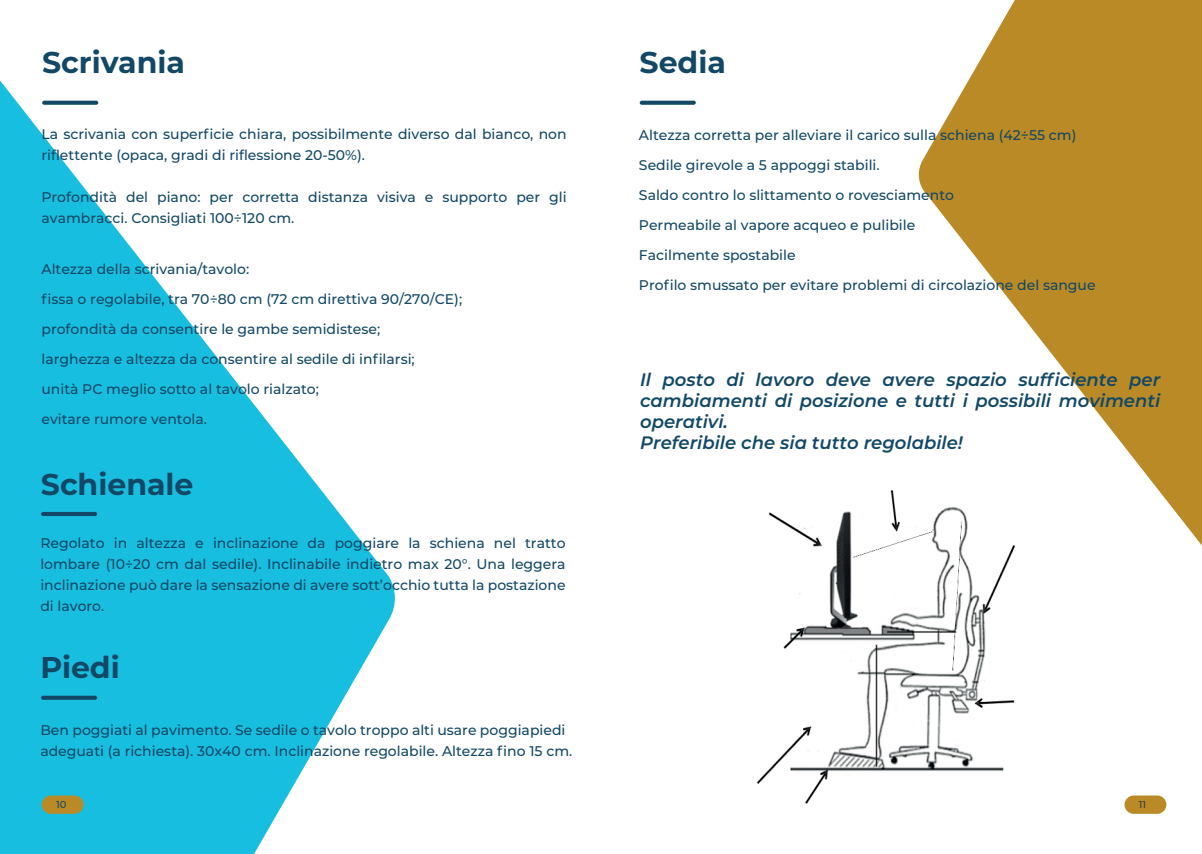
<style>
.page{position:relative;width:1202px;height:854px;background:#fff}
.page>*{position:absolute;margin:0;border:0;box-sizing:border-box;transform-origin:0 0}
.t1{font:700 30px "Montserrat";color:#124865}
.t2{font:italic 600 18px/21px "Montserrat";color:#124865}
.t3{font:500 14px/30px "Montserrat";color:#124865}
.t4{font:500 10px "Montserrat";color:#124865}
.t5{font:500 10px "Montserrat";color:#373b3d}
</style>
<div class="page">
<svg style="left:918px;top:0;width:284px;height:546px;fill:#ba8a27"></svg>
<svg style="left:0;top:80px;width:395px;height:773px;fill:#18bee0"></svg>
<div style="left:42px;top:795px;width:42px;height:18px;background:#ba8a27;border-radius:9px"></div>
<svg style="left:42px;top:101px;width:56px;height:4px"></svg>
<div style="left:1124px;top:795px;width:42px;height:18px;background:#ba8a27;border-radius:9px"></div>
<svg style="left:640px;top:101px;width:56px;height:4px"></svg>
<div style="left:41px;top:511px;width:56px;height:5px;background:#124865;border-radius:2px"></div>
<svg style="left:41px;top:695px;width:56px;height:4px"></svg>
<img style="left:756px;top:472px;width:270px;height:332px">
<h1 class="t1" style="left:42px;top:41px;width:144px">Scrivania</h1>
<p class="t3" style="left:41px;top:123px;width:527px;line-height:21px">La scrivania con superficie chiara, possibilmente diverso dal bianco, non riflettente (opaca, gradi di riflessione 20-50%).</p>
<p class="t3" style="left:41px;top:186px;width:527px;line-height:21px">Profondità del piano: per corretta distanza visiva e supporto per gli avambracci. Consigliati 100÷120 cm.</p>
<p class="t3" style="left:41px;top:254px;width:422px">Altezza della scrivania/tavolo:<br>fissa o regolabile, tra 70÷80 cm (72 cm direttiva 90/270/CE); profondità da consentire le gambe semidistese;<br>larghezza e altezza da consentire al sedile di infilarsi;<br>unità PC meglio sotto al tavolo rialzato;<br>evitare rumore ventola.</p>
<h1 class="t1" style="left:41px;top:462px;width:154px">Schienale</h1>
<p class="t3" style="left:40px;top:531px;width:527px;line-height:21px;text-align:justify">Regolato in altezza e inclinazione da poggiare la schiena nel tratto lombare (10÷20 cm dal sedile). Inclinabile indietro max 20°. Una leggera inclinazione può dare la sensazione di avere sott’occhio tutta la postazione di lavoro.</p>
<h1 class="t1" style="left:40px;top:645px;width:81px">Piedi</h1>
<p class="t3" style="left:40px;top:719px;width:534px;line-height:21px">Ben poggiati al pavimento. Se sedile o tavolo troppo alti usare poggiapiedi adeguati (a richiesta). 30x40 cm. Inclinazione regolabile. Altezza fino 15 cm.</p>
<h1 class="t1" style="left:639px;top:41px;width:88px">Sedia</h1>
<p class="t3" style="left:639px;top:120px;width:458px">Altezza corretta per alleviare il carico sulla schiena (42÷55 cm)<br>Sedile girevole a 5 appoggi stabili.<br>Saldo contro lo slittamento o rovesciamento<br>Permeabile al vapore acqueo e pulibile<br>Facilmente spostabile<br>Profilo smussato per evitare problemi di circolazione del sangue</p>
<p class="t2" style="left:640px;top:368px;width:522px">Il posto di lavoro deve avere spazio sufficiente per cambiamenti di posizione e tutti i possibili movimenti operativi.<br>Preferibile che sia tutto regolabile!</p>
<p class="t4" style="left:56px;top:796px;width:12px">10</p>
<p class="t5" style="left:1139px;top:796px;width:9px">11</p>
</div>
